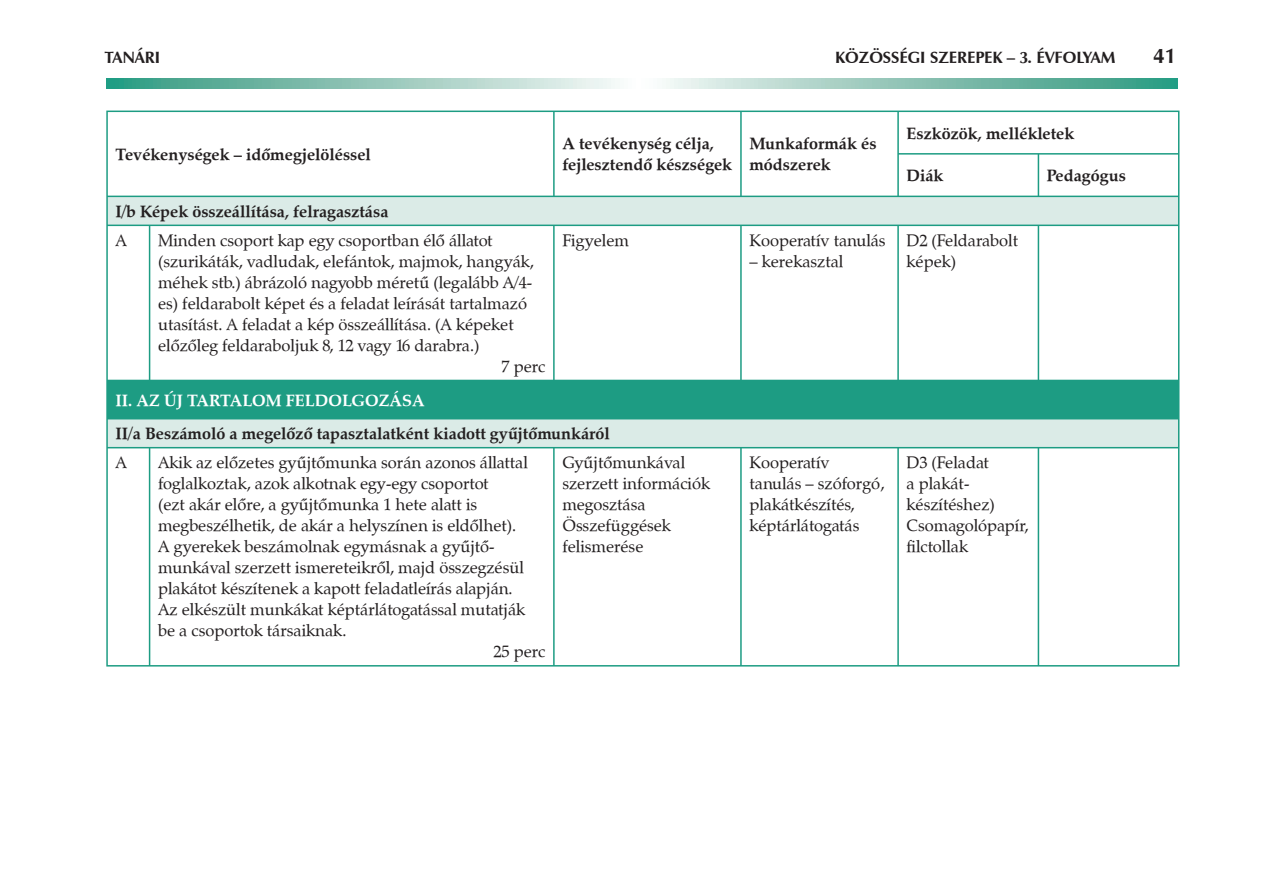
<style>
.page{position:relative;width:1263px;height:893px;background:#fff}
.page>*{position:absolute;margin:0;border:0;box-sizing:border-box;transform-origin:0 0}
.t1{font:700 21px "Zapf Humanist 601 PFL";color:#231f20}
.t2{font:16.5px/21px "Zapf Calligraphic 801 PFL";color:#231f20}
.t3{font:700 16.5px/21px "Zapf Calligraphic 801 PFL";color:#231f20}
.t4{font:700 16.5px "Zapf Humanist 601 PFL";color:#231f20}
.t5{font:700 16.5px "Zapf Calligraphic 801 PFL";color:#fff}
</style>
<div class="page">
<svg style="left:106px;top:78px;width:1072px;height:11px;background:#92c7b9"></svg>
<svg style="left:108px;top:197px;width:1070px;height:250px"></svg>
<div style="left:107px;top:380px;width:1072px;height:39px;background:#1d9c83"></div>
<hr style="left:106px;top:112px;width:2px;height:42px;background:#1d9c83">
<hr style="left:106px;top:154px;width:2px;height:42px;background:#1d9c83">
<hr style="left:106px;top:111px;width:448px;height:1px;background:#1d9c83">
<hr style="left:553px;top:112px;width:2px;height:42px;background:#1d9c83">
<hr style="left:553px;top:154px;width:2px;height:42px;background:#1d9c83">
<hr style="left:554px;top:111px;width:625px;height:1px;background:#1d9c83">
<hr style="left:740px;top:112px;width:2px;height:42px;background:#1d9c83">
<hr style="left:897px;top:112px;width:2px;height:41px;background:#1d9c83">
<hr style="left:740px;top:154px;width:2px;height:42px;background:#1d9c83">
<hr style="left:1178px;top:112px;width:1px;height:41px;background:#1d9c83">
<hr style="left:106px;top:196px;width:792px;height:1px;background:#1d9c83">
<hr style="left:897px;top:155px;width:2px;height:41px;background:#1d9c83">
<hr style="left:897px;top:153px;width:282px;height:2px;background:#1d9c83">
<hr style="left:1038px;top:155px;width:1px;height:41px;background:#1d9c83">
<hr style="left:1178px;top:155px;width:1px;height:41px;background:#1d9c83">
<hr style="left:898px;top:196px;width:281px;height:1px;background:#1d9c83">
<hr style="left:106px;top:197px;width:2px;height:28px;background:#1d9c83">
<svg style="left:1178px;top:197px;width:1px;height:28px"></svg>
<hr style="left:106px;top:226px;width:2px;height:154px;background:#1d9c83">
<hr style="left:106px;top:225px;width:44px;height:1px;background:#1d9c83">
<hr style="left:149px;top:226px;width:1px;height:154px;background:#1d9c83">
<hr style="left:150px;top:225px;width:1029px;height:1px;background:#1d9c83">
<hr style="left:553px;top:226px;width:2px;height:154px;background:#1d9c83">
<hr style="left:740px;top:226px;width:2px;height:154px;background:#1d9c83">
<hr style="left:897px;top:226px;width:2px;height:154px;background:#1d9c83">
<hr style="left:1038px;top:226px;width:1px;height:154px;background:#1d9c83">
<hr style="left:1178px;top:226px;width:1px;height:154px;background:#1d9c83">
<hr style="left:106px;top:381px;width:2px;height:37px;background:#1d9c83">
<hr style="left:106px;top:380px;width:1073px;height:1px;background:#1d9c83">
<hr style="left:106px;top:419px;width:2px;height:28px;background:#1d9c83">
<hr style="left:106px;top:418px;width:1073px;height:1px;background:#1d9c83">
<svg style="left:1178px;top:419px;width:1px;height:28px"></svg>
<hr style="left:106px;top:448px;width:2px;height:217px;background:#1d9c83">
<hr style="left:106px;top:447px;width:44px;height:1px;background:#1d9c83">
<hr style="left:106px;top:665px;width:44px;height:2px;background:#1d9c83">
<hr style="left:149px;top:448px;width:1px;height:217px;background:#1d9c83">
<hr style="left:150px;top:447px;width:1029px;height:1px;background:#1d9c83">
<hr style="left:553px;top:448px;width:2px;height:217px;background:#1d9c83">
<hr style="left:740px;top:448px;width:2px;height:217px;background:#1d9c83">
<hr style="left:897px;top:448px;width:2px;height:217px;background:#1d9c83">
<hr style="left:1038px;top:448px;width:1px;height:217px;background:#1d9c83">
<hr style="left:1178px;top:448px;width:1px;height:217px;background:#1d9c83">
<hr style="left:150px;top:665px;width:888px;height:2px;background:#1d9c83">
<hr style="left:1038px;top:665px;width:141px;height:2px;background:#1d9c83">
<p class="t4" style="left:105px;top:47px;width:57px">TANÁRI</p>
<p class="t4" style="left:835px;top:47px;width:282px">KÖZÖSSÉGI SZEREPEK – 3. ÉVFOLYAM</p>
<p class="t1" style="left:1153px;top:42px;width:25px">41</p>
<p class="t3" style="left:116px;top:144px;width:257px">Tevékenységek – időmegjelöléssel</p>
<p class="t3" style="left:562px;top:133px;width:171px">A tevékenység célja, fejlesztendő készségek</p>
<p class="t3" style="left:749px;top:133px;width:129px">Munkaformák és módszerek</p>
<p class="t3" style="left:116px;top:201px;width:274px">I/b Képek összeállítása, felragasztása</p>
<p class="t2" style="left:116px;top:230px;width:13px">A</p>
<p class="t2" style="left:158px;top:230px;width:336px">Minden csoport kap egy csoportban élő állatot</p>
<p class="t2" style="left:158px;top:251px;width:377px">(szurikáták, vadludak, elefántok, majmok, hangyák,</p>
<p class="t2" style="left:158px;top:272px;width:376px">méhek stb.) ábrázoló nagyobb méretű (legalább A/4-</p>
<p class="t2" style="left:158px;top:293px;width:370px">es) feldarabolt képet és a feladat leírását tartalmazó</p>
<p class="t2" style="left:158px;top:314px;width:357px">utasítást. A feladat a kép összeállítása. (A képeket</p>
<p class="t2" style="left:158px;top:335px;width:323px">előzőleg feldaraboljuk 8, 12 vagy 16 darabra.)</p>
<p class="t2" style="left:502px;top:356px;width:45px">7 perc</p>
<p class="t2" style="left:562px;top:230px;width:68px">Figyelem</p>
<p class="t2" style="left:749px;top:230px;width:138px">Kooperatív tanulás</p>
<p class="t2" style="left:749px;top:251px;width:95px">– kerekasztal</p>
<p class="t3" style="left:906px;top:122px;width:169px">Eszközök, mellékletek</p>
<p class="t3" style="left:906px;top:165px;width:38px">Diák</p>
<p class="t3" style="left:1047px;top:165px;width:80px">Pedagógus</p>
<p class="t2" style="left:906px;top:230px;width:113px">D2 (Feldarabolt képek)</p>
<p class="t5" style="left:116px;top:390px;width:311px">II. AZ ÚJ TARTALOM FELDOLGOZÁSA</p>
<p class="t3" style="left:116px;top:423px;width:496px">II/a Beszámoló a megelőző tapasztalatként kiadott gyűjtőmunkáról</p>
<p class="t2" style="left:116px;top:452px;width:13px">A</p>
<p class="t2" style="left:158px;top:452px;width:371px">Akik az előzetes gyűjtőmunka során azonos állattal</p>
<p class="t2" style="left:158px;top:473px;width:332px">foglalkoztak, azok alkotnak egy-egy csoportot</p>
<p class="t2" style="left:158px;top:494px;width:321px">(ezt akár előre, a gyűjtőmunka 1 hete alatt is</p>
<p class="t2" style="left:158px;top:515px;width:360px">megbeszélhetik, de akár a helyszínen is eldőlhet).</p>
<p class="t2" style="left:158px;top:536px;width:338px">A gyerekek beszámolnak egymásnak a gyűjtő-</p>
<p class="t2" style="left:158px;top:557px;width:367px">munkával szerzett ismereteikről, majd összegzésül</p>
<p class="t2" style="left:158px;top:578px;width:356px">plakátot készítenek a kapott feladatleírás alapján.</p>
<p class="t2" style="left:158px;top:599px;width:369px">Az elkészült munkákat képtárlátogatással mutatják</p>
<p class="t2" style="left:158px;top:620px;width:190px">be a csoportok társaiknak.</p>
<p class="t2" style="left:493px;top:641px;width:53px">25 perc</p>
<p class="t2" style="left:562px;top:452px;width:149px">Gyűjtőmunkával szerzett információk megosztása<br>Összefüggések felismerése</p>
<p class="t2" style="left:749px;top:452px;width:136px">Kooperatív tanulás – szóforgó, plakátkészítés, képtárlátogatás</p>
<p class="t2" style="left:906px;top:452px;width:123px">D3 (Feladat<br>a plak át&shy;készítéshez)<br>Csomagolópapír, filctollak</p>
</div>
